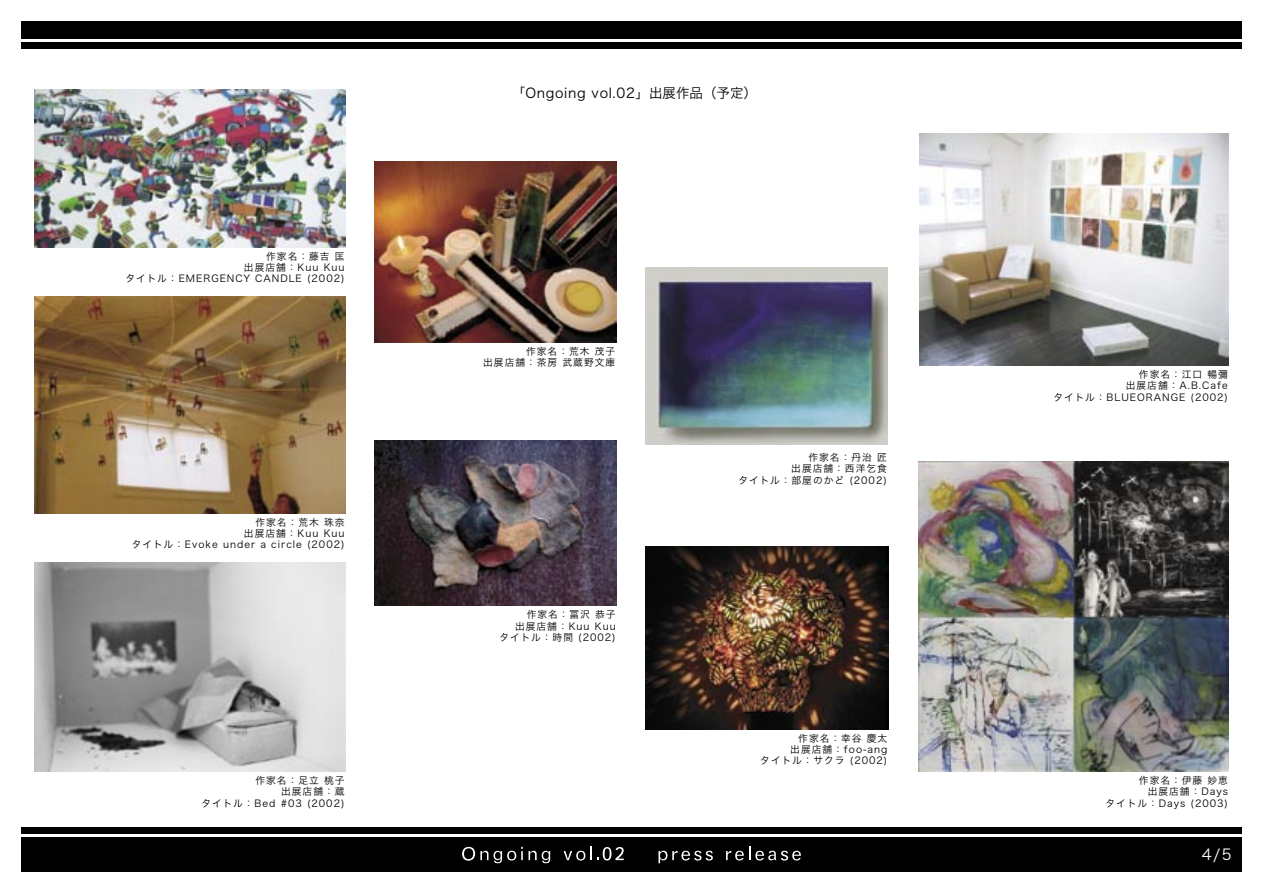
<style>
.page{position:relative;width:1263px;height:893px;background:#fff}
.page>*{position:absolute;margin:0;border:0;box-sizing:border-box;transform-origin:0 0}
.t1{font:15px "Hira Kaku Pro W3";color:#fff}
.t2{font:13.5px "Hira Kaku Pro W3";letter-spacing:.05em;color:#000}
.t3{font:9.75px/11.2px "Hira Kaku Pro W3";letter-spacing:.1em;color:#000;text-align:right}
</style>
<div class="page">
<div style="left:21px;top:838px;width:1221px;height:34px;background:#000"></div>
<div style="left:21px;top:21px;width:1221px;height:17px;background:#000"></div>
<div style="left:21px;top:42px;width:1221px;height:6px;background:#000"></div>
<div style="left:21px;top:827px;width:1221px;height:7px;background:#000"></div>
<svg style="left:462px;top:847px;width:88px;height:16px"></svg>
<svg style="left:564px;top:846px;width:60px;height:14px"></svg>
<svg style="left:658px;top:851px;width:55px;height:12px"></svg>
<svg style="left:726px;top:846px;width:75px;height:14px"></svg>
<img style="left:34px;top:296px;width:311px;height:217px">
<img style="left:34px;top:563px;width:311px;height:208px">
<img style="left:34px;top:90px;width:311px;height:157px">
<img style="left:374px;top:161px;width:242px;height:181px">
<img style="left:374px;top:441px;width:243px;height:165px">
<img style="left:646px;top:268px;width:242px;height:177px">
<img style="left:646px;top:547px;width:243px;height:182px">
<img style="left:919px;top:133px;width:310px;height:232px">
<img style="left:918px;top:462px;width:311px;height:309px">
<p class="t3" style="left:125px;top:250px;width:221px">作家名：藤吉匡<br>出展店舗：Kuu Kuu<br>タイトル：EMERGENCY CANDLE (2002)</p>
<p class="t3" style="left:132px;top:516px;width:214px">作家名：荒木珠奈<br>出展店舗：Kuu Kuu<br>タイトル：Evoke under a circle (2002)</p>
<p class="t3" style="left:201px;top:774px;width:145px">作家名：足立桃子<br>出展店舗：蔵<br>タイトル：Bed #03 (2002)</p>
<p class="t2" style="left:512px;top:81px;width:247px">「Ongoing vol.02」出展作品（予定）</p>
<p class="t3" style="left:483px;top:345px;width:133px">作家名：荒木茂子<br>出展店舗：茶房武蔵野文庫</p>
<p class="t3" style="left:499px;top:608px;width:118px">作家名：冨沢恭子<br>出展店舗：Kuu Kuu<br>タイトル：時間 (2002)</p>
<p class="t3" style="left:738px;top:451px;width:150px">作家名：丹治匠<br>出展店舗：西洋乞食<br>タイトル：部屋のかど (2002)</p>
<p class="t3" style="left:760px;top:732px;width:129px">作家名：幸谷慶太<br>出展店舗：foo-ang<br>タイトル：サクラ (2002)</p>
<p class="t3" style="left:1053px;top:368px;width:176px">作家名：江口暢彌<br>出展店舗：A.B.Cafe<br>タイトル：BLUEORANGE (2002)</p>
<p class="t3" style="left:1105px;top:774px;width:124px">作家名：伊藤妙恵<br>出展店舗：Days<br>タイトル：Days (2003)</p>
<p class="t1" style="left:1202px;top:841px;width:31px">4/5</p>
</div>
